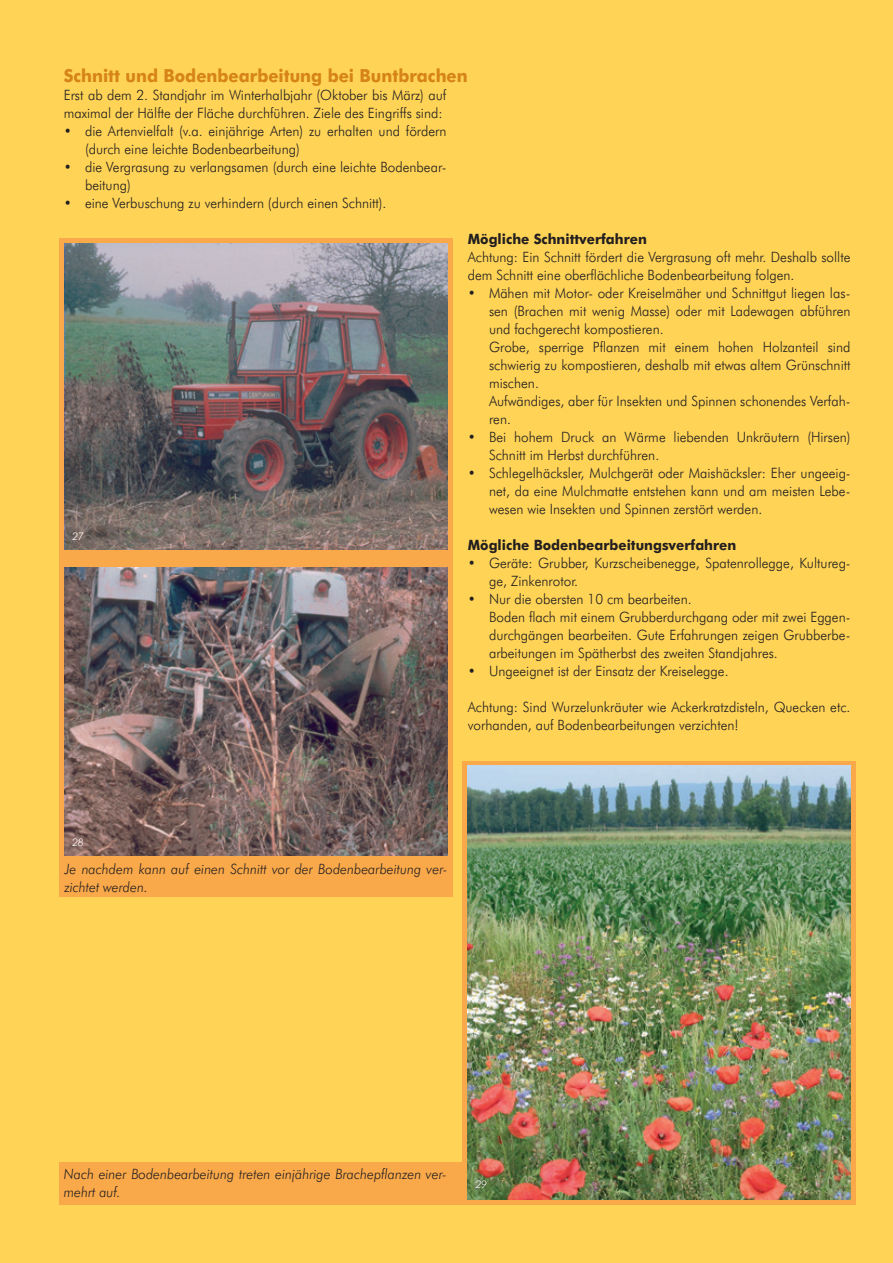
<style>
.page{position:relative;width:893px;height:1263px;background:#fed356}
.page>*{position:absolute;margin:0;border:0;box-sizing:border-box;transform-origin:0 0}
._03_Legende{font:700 18px "Futura BT";color:#d68317;scale:.93 1}
._03_Legende-2{font:300 14.25px/18px "Futura BT";color:#231f20;scale:.95 1}
._03_Legende-3{font:italic 300 14.25px/18px "Futura BT";color:#231f20;scale:.95 1}
._03_Legende-4{font:700 14.25px "Futura BT";color:#231f20;scale:.95 1}
.t1{font:italic 300 10.5px "Futura BT";color:#fff}
</style>
<div class="page">
<div style="left:59px;top:1162px;width:415px;height:42px;background:#faa94a"></div>
<svg style="left:462px;top:761px;width:393px;height:443px;background:#e4a654"></svg>
<img style="left:468px;top:766px;width:382px;height:433px">
<div style="left:59px;top:238px;width:393px;height:659px;background:#faa94a"></div>
<img style="left:64px;top:244px;width:383px;height:306px">
<img style="left:64px;top:568px;width:383px;height:288px">
<p class="_03_Legende" style="left:64px;top:64px;width:436px">Schnitt und Bodenbearbeitung bei Buntbrachen</p>
<p class="_03_Legende-2" style="left:64px;top:86px;width:404px">Erst ab dem 2. Standjahr im Winterhalbjahr (Oktober bis März) auf maximal der Hälfte der Fläche durchführen. Ziele des Eingriffs sind:</p>
<p class="_03_Legende-2" style="left:85px;top:122px;width:382px;text-indent:-21px">• die Artenvielfalt (v.a. einjährige Arten) zu erhalten und fördern (durch eine leichte Bodenbearbeitung)</p>
<p class="_03_Legende-2" style="left:85px;top:158px;width:382px;text-indent:-21px">• die Vergrasung zu verlangsamen (durch eine leichte Bodenbear&shy;beitung)</p>
<p class="_03_Legende-2" style="left:64px;top:194px;width:341px">• eine Verbuschung zu verhindern (durch einen Schnitt).</p>
<p class="t1" style="left:72px;top:530px;width:13px">27</p>
<p class="_03_Legende-4" style="left:468px;top:230px;width:190px">Mögliche Schnittverfahren</p>
<p class="_03_Legende-2" style="left:468px;top:248px;width:404px">Achtung: Ein Schnitt fördert die Vergrasung oft mehr. Deshalb sollte dem Schnitt eine oberflächliche Bodenbearbeitung folgen.</p>
<p class="_03_Legende-2" style="left:489px;top:284px;width:382px;text-align:justify;text-indent:-21px">• Mähen mit Motor- oder Kreiselmäher und Schnittgut liegen las&shy;sen (Brachen mit wenig Masse) oder mit Ladewagen abführen und fachgerecht kompostieren.</p>
<p class="_03_Legende-2" style="left:489px;top:338px;width:382px;text-align:justify">Grobe, sperrige Pflanzen mit einem hohen Holzanteil sind schwierig zu kompostieren, deshalb mit etwas altem Grünschnitt mischen.</p>
<p class="_03_Legende-2" style="left:489px;top:392px;width:382px">Aufwändiges, aber für Insekten und Spinnen schonendes Verfah&shy;ren.</p>
<p class="_03_Legende-2" style="left:489px;top:428px;width:382px;text-indent:-21px">• Bei hohem Druck an Wärme liebenden Unkräutern (Hirsen)<br>Schnitt im Herbst durchführen.</p>
<p class="_03_Legende-2" style="left:489px;top:464px;width:382px;text-align:justify;text-indent:-21px">• Schlegelhäcksler, Mulchgerät oder Maishäcksler: Eher ungeeig&shy;net, da eine Mulchmatte entstehen kann und am meisten Lebe&shy;wesen wie Insekten und Spinnen zerstört werden.</p>
<p class="_03_Legende-4" style="left:468px;top:536px;width:284px">Mögliche Bodenbearbeitungsverfahren</p>
<p class="_03_Legende-2" style="left:489px;top:554px;width:382px;text-indent:-21px">• Geräte: Grubber, Kurzscheibenegge, Spatenrollegge, Kultureg&shy;ge, Zinkenrotor.</p>
<p class="_03_Legende-2" style="left:468px;top:590px;width:237px">• Nur die obersten 10 cm bearbeiten.</p>
<p class="_03_Legende-2" style="left:489px;top:608px;width:382px;text-align:justify">Boden flach mit einem Grubberdurchgang oder mit zwei Eggen&shy;durchgängen bearbeiten. Gute Erfahrungen zeigen Grubberbe&shy;arbeitungen im Spätherbst des zweiten Standjahres.</p>
<p class="_03_Legende-2" style="left:468px;top:662px;width:276px">• Ungeeignet ist der Einsatz der Kreiselegge.</p>
<p class="_03_Legende-2" style="left:468px;top:698px;width:404px">Achtung: Sind Wurzelunkräuter wie Ackerkratzdisteln, Quecken etc. vorhanden, auf Bodenbearbeitungen verzichten!</p>
<p class="t1" style="left:72px;top:836px;width:13px">28</p>
<p class="_03_Legende-3" style="left:64px;top:860px;width:404px">Je nachdem kann auf einen Schnitt vor der Bodenbearbeitung ver&shy;zichtet werden.</p>
<p class="_03_Legende-3" style="left:64px;top:1165px;width:404px">Nach einer Bodenbearbeitung treten einjährige Brachepflanzen ver&shy;mehrt auf.</p>
<p class="t1" style="left:475px;top:1178px;width:13px">29</p>
</div>
